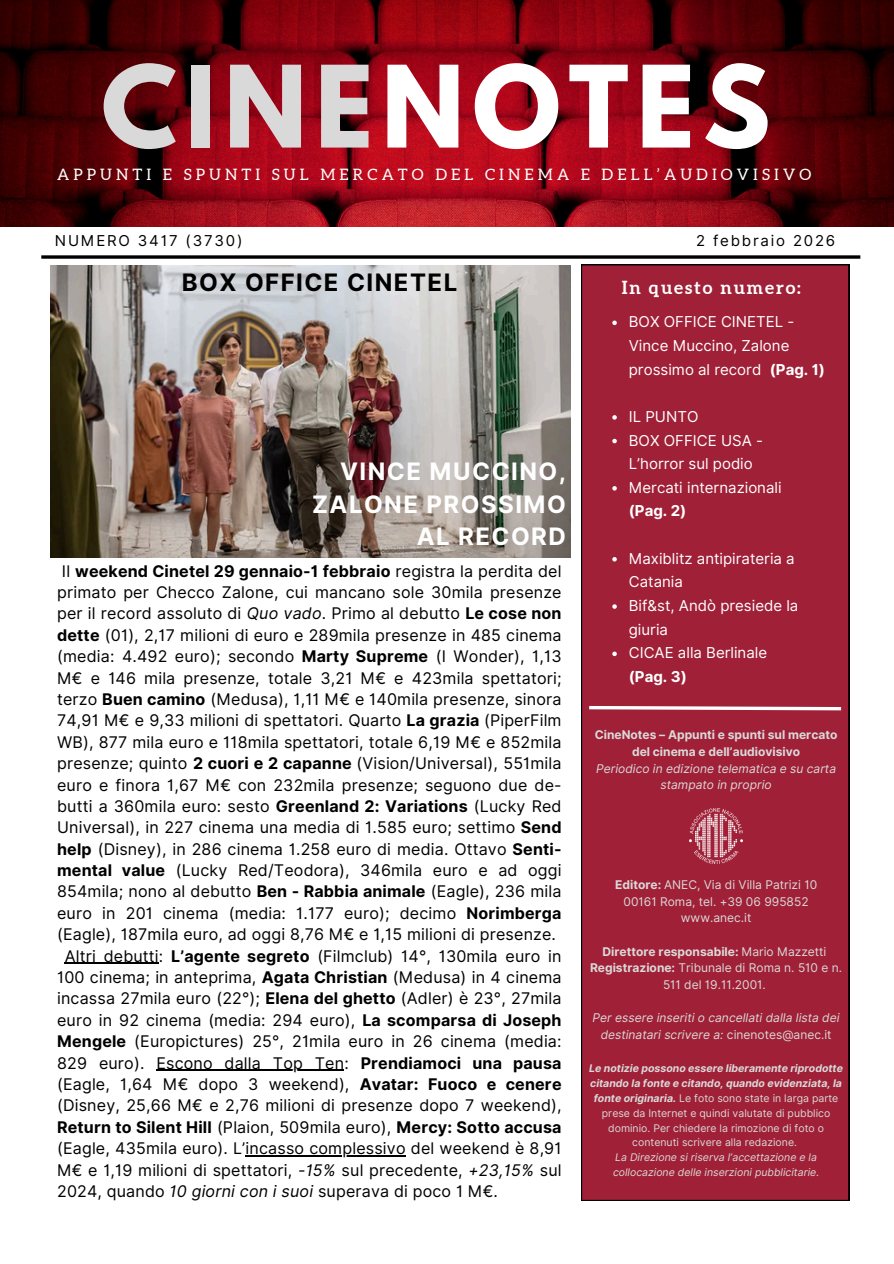
<style>
.page{position:relative;width:894px;height:1264px;background:#fff}
.page>*{position:absolute;margin:0;border:0;box-sizing:border-box;transform-origin:0 0}
.t1{font:700 100.35px "League Spartan";letter-spacing:.08em;color:#fff}
.t2{font:700 24px/32.7px "Inter";letter-spacing:.06em;color:#fff;text-align:right}
.t3{font:700 24px "Inter";letter-spacing:.06em;color:#000}
.t4{font:700 18px "Aleo";letter-spacing:.105em;color:#fff}
.t5{font:16.05px "Inter";letter-spacing:.01em;color:#000}
.t6{font:700 16.05px "Inter";letter-spacing:.01em;color:#000}
.t7{font:15.75px "Aleo";letter-spacing:.26em;color:#fff}
.t8{font:15px/23.7px "Inter";color:#fff}
.t9{font:15px "Inter";letter-spacing:.12em;color:#000}
.t10{font:700 15px "Inter";color:#fff}
.t11{font:12px/16.6px "Inter";color:#d9d9d9;text-align:center}
.t12{font:italic 12px/16.6px "Inter";color:#d9d9d9;text-align:center}
.t13{font:700 12px/16.6px "Inter";color:#d9d9d9;text-align:center}
.t14{font:10.5px/14.9px "Inter";color:#d9d9d9;text-align:center}
.t15{font:italic 10.5px/14.9px "Inter";color:#d9d9d9}
.s1{color:#d9d9d9}
.s2{font-weight:400}
.s3{font-style:italic}
.s4{font-weight:700}
.s5{font-style:normal}
.s6{font-weight:700;font-style:italic}
</style>
<div class="page">
<div style="left:581px;top:264px;width:267px;height:936px;background:#a02037"></div>
<svg style="left:41px;top:255px;width:819px;height:4px"></svg>
<svg style="left:585px;top:704px;width:259px;height:8px"></svg>
<img style="left:0;top:0;width:893px;height:226px">
<img style="left:689px;top:809px;width:53px;height:54px">
<img style="left:50px;top:265px;width:520px;height:292px">
<svg style="left:612px;top:320px;width:4px;height:5px"></svg>
<svg style="left:612px;top:415px;width:4px;height:4px"></svg>
<svg style="left:612px;top:439px;width:4px;height:4px"></svg>
<svg style="left:612px;top:486px;width:4px;height:4px"></svg>
<svg style="left:612px;top:557px;width:4px;height:4px"></svg>
<svg style="left:612px;top:604px;width:4px;height:5px"></svg>
<svg style="left:612px;top:651px;width:4px;height:5px"></svg>
<hr style="left:65px;top:962px;width:94px;height:1px;background:#000">
<hr style="left:156px;top:1069px;width:188px;height:1px;background:#000">
<hr style="left:245px;top:1155px;width:160px;height:1px;background:#000">
<h1 class="t1" style="left:101px;top:57px;width:670px"><span class="s1">CINE</span>NOTES</h1>
<p class="t7" style="left:57px;top:165px;width:755px">APPUNTI E SPUNTI SUL MERCATO DEL CINEMA E DELL’AUDIOVISIVO</p>
<p class="t9" style="left:55px;top:231px;width:189px">NUMERO 3417 (3730)</p>
<p class="t9" style="left:696px;top:231px;width:141px">2 febbraio 2026</p>
<h2 class="t3" style="left:182px;top:268px;width:277px">BOX OFFICE CINETEL</h2>
<p class="t4" style="left:621px;top:277px;width:180px">In questo numero:</p>
<h2 class="t2" style="left:312px;top:455px;width:255px">VINCE MUCCINO,<br>ZALONE PROSSIMO<br>AL RECORD</h2>
<p class="t6" style="left:62px;top:561px;width:501px"><span class="s2">Il</span> weekend Cinetel 29 gennaio-1 febbraio <span class="s2">registra la perdita del</span></p>
<p class="t5" style="left:57px;top:582px;width:506px">primato per Checco Zalone, cui mancano sole 30mila presenze</p>
<p class="t5" style="left:57px;top:604px;width:506px">per il record assoluto di <span class="s3">Quo vado</span>. Primo al debutto <span class="s4">Le cose non</span></p>
<p class="t5" style="left:57px;top:625px;width:506px"><span class="s4">dette</span> (01), 2,17 milioni di euro e 289mila presenze in 485 cinema</p>
<p class="t5" style="left:57px;top:646px;width:506px">(media: 4.492 euro); secondo <span class="s4">Marty Supreme</span> (I Wonder), 1,13</p>
<p class="t5" style="left:57px;top:668px;width:506px">M€ e 146 mila presenze, totale 3,21 M€ e 423mila spettatori;</p>
<p class="t5" style="left:57px;top:689px;width:506px">terzo <span class="s4">Buen camino</span> (Medusa), 1,11 M€ e 140mila presenze, sinora</p>
<p class="t5" style="left:57px;top:711px;width:506px">74,91 M€ e 9,33 milioni di spettatori. Quarto <span class="s4">La grazia</span> (PiperFilm</p>
<p class="t5" style="left:57px;top:732px;width:506px">WB), 877 mila euro e 118mila spettatori, totale 6,19 M€ e 852mila</p>
<p class="t5" style="left:57px;top:753px;width:506px">presenze; quinto <span class="s4">2 cuori e 2 capanne</span> (Vision/Universal), 551mila</p>
<p class="t5" style="left:57px;top:775px;width:506px">euro e finora 1,67 M€ con 232mila presenze; seguono due de-</p>
<p class="t5" style="left:57px;top:796px;width:506px">butti a 360mila euro: sesto <span class="s4">Greenland 2: Variations</span> (Lucky Red</p>
<p class="t5" style="left:57px;top:817px;width:506px">Universal), in 227 cinema una media di 1.585 euro; settimo <span class="s4">Send</span></p>
<p class="t5" style="left:57px;top:839px;width:506px"><span class="s4">help</span> (Disney), in 286 cinema 1.258 euro di media. Ottavo <span class="s4">Senti-</span></p>
<p class="t5" style="left:57px;top:860px;width:506px"><span class="s4">mental value</span> (Lucky Red/Teodora), 346mila euro e ad oggi</p>
<p class="t5" style="left:57px;top:882px;width:506px">854mila; nono al debutto <span class="s4">Ben - Rabbia animale</span> (Eagle), 236 mila</p>
<p class="t5" style="left:57px;top:903px;width:506px">euro in 201 cinema (media: 1.177 euro); decimo <span class="s4">Norimberga</span></p>
<p class="t5" style="left:57px;top:924px;width:500px">(Eagle), 187mila euro, ad oggi 8,76 M€ e 1,15 milioni di presenze.</p>
<p class="t5" style="left:65px;top:946px;width:498px">Altri debutti: <span class="s4">L’agente segreto</span> (Filmclub) 14°, 130mila euro in</p>
<p class="t5" style="left:57px;top:967px;width:506px">100 cinema; in anteprima, <span class="s4">Agata Christian</span> (Medusa) in 4 cinema</p>
<p class="t5" style="left:57px;top:989px;width:506px">incassa 27mila euro (22°); <span class="s4">Elena del ghetto</span> (Adler) è 23°, 27mila</p>
<p class="t5" style="left:57px;top:1010px;width:506px">euro in 92 cinema (media: 294 euro), <span class="s4">La scomparsa di Joseph</span></p>
<p class="t5" style="left:57px;top:1031px;width:506px"><span class="s4">Mengele</span> (Europictures) 25°, 21mila euro in 26 cinema (media:</p>
<p class="t5" style="left:57px;top:1053px;width:506px">829 euro). Escono dalla Top Ten: <span class="s4">Prendiamoci una pausa</span></p>
<p class="t5" style="left:57px;top:1074px;width:506px">(Eagle, 1,64 M€ dopo 3 weekend), <span class="s4">Avatar: Fuoco e cenere</span></p>
<p class="t5" style="left:57px;top:1095px;width:506px">(Disney, 25,66 M€ e 2,76 milioni di presenze dopo 7 weekend),</p>
<p class="t6" style="left:57px;top:1117px;width:506px">Return to Silent Hill <span class="s2">(Plaion, 509mila euro),</span> Mercy: Sotto accusa</p>
<p class="t5" style="left:57px;top:1138px;width:506px">(Eagle, 435mila euro). L’incasso complessivo del weekend è 8,91</p>
<p class="t5" style="left:57px;top:1160px;width:506px">M€ e 1,19 milioni di spettatori, <span class="s3">-15%</span> sul precedente, <span class="s3">+23,15%</span> sul</p>
<p class="t5" style="left:57px;top:1181px;width:442px">2024, quando <span class="s3">10 giorni con i suoi</span> superava di poco 1 M€.</p>
<p class="t8" style="left:628px;top:310px;width:198px">BOX OFFICE CINETEL -<br>Vince Muccino, Zalone prossimo al record <span class="s4">(Pag. 1)</span></p>
<p class="t8" style="left:628px;top:404px;width:154px">IL PUNTO<br>BOX OFFICE USA -<br>L’horror sul podio<br>Mercati internazionali</p>
<p class="t10" style="left:628px;top:502px;width:59px">(Pag. 2)</p>
<p class="t8" style="left:628px;top:546px;width:171px">Maxiblitz antipirateria a<br>Catania<br>Bif&amp;st, Andò presiede la giuria<br>CICAE alla Berlinale</p>
<p class="t10" style="left:628px;top:667px;width:60px">(Pag. 3)</p>
<p class="t13" style="left:594px;top:726px;width:244px">CineNotes – Appunti e spunti sul mercato del cinema e dell’audiovisivo</p>
<p class="t12" style="left:596px;top:759px;width:241px">Periodico in edizione telematica e su carta stampato in proprio</p>
<p class="t11" style="left:615px;top:876px;width:203px"><span class="s4">Editore:</span> ANEC, Via di Villa Patrizi 10<br>00161 Roma, tel. +39 06 995852 www.anec.it</p>
<p class="t11" style="left:590px;top:942px;width:253px"><span class="s4">Direttore responsabile:</span> Mario Mazzetti<br><span class="s4">Registrazione:</span> Tribunale di Roma n. 510 e n.<br>511 del 19.11.2001.</p>
<p class="t12" style="left:592px;top:1009px;width:248px">Per essere inseriti o cancellati dalla lista dei destinatari scrivere a: <span class="s5">cinenotes@anec.it</span></p>
<p class="t14" style="left:589px;top:1060px;width:255px"><span class="s6">Le notizie possono essere liberamente riprodotte citando la fonte e citando, quando evidenziata, la fonte originaria.</span> Le foto sono state in larga parte prese da Internet e quindi valutate di pubblico dominio. Per chiedere la rimozione di foto o contenuti scrivere alla redazione.</p>
<p class="t15" style="left:612px;top:1150px;width:208px">La Direzione si riserva l’accettazione e la collocazione delle inserzioni pubblicitarie.</p>
</div>
